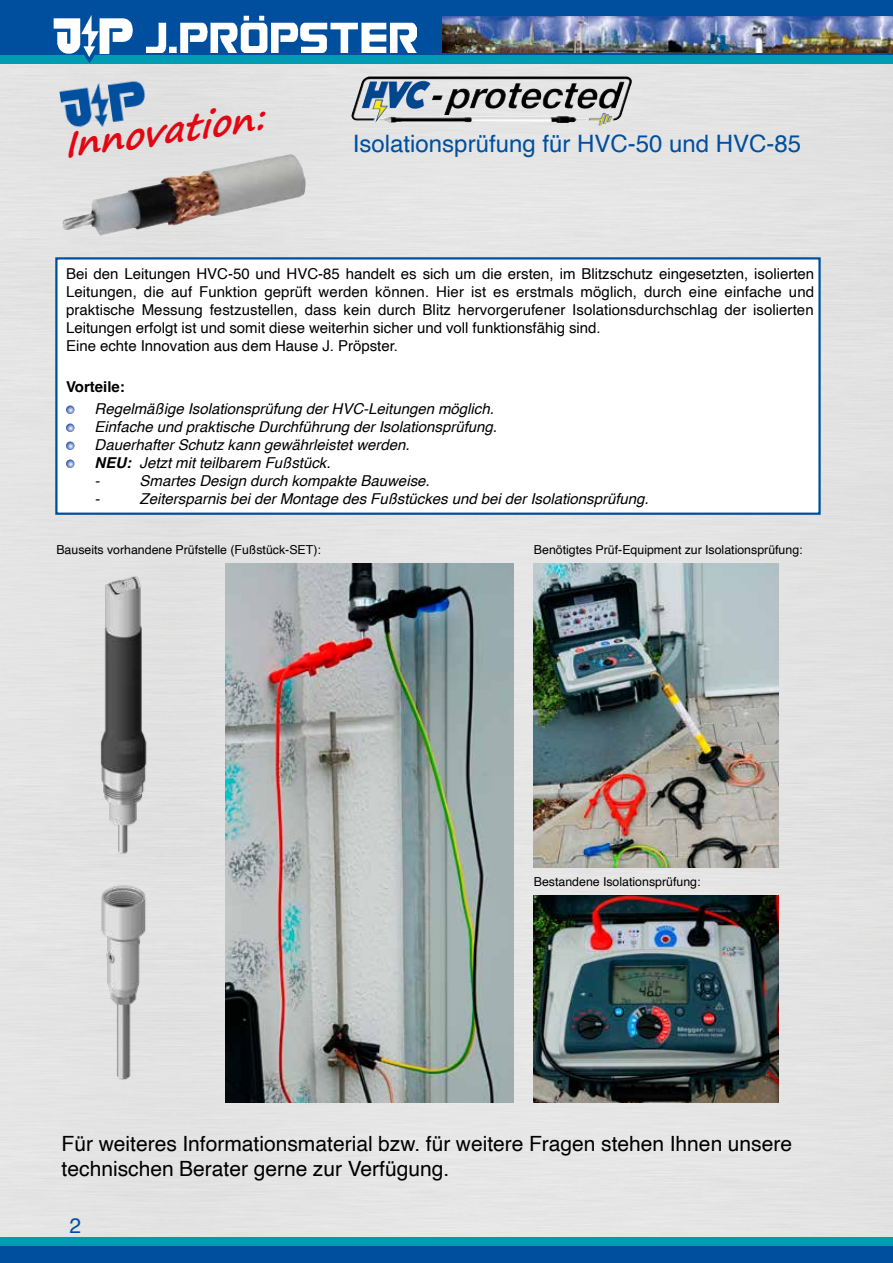
<style>
.page{position:relative;width:893px;height:1263px;background:#fff}
.page>*{position:absolute;margin:0;border:0;box-sizing:border-box;transform-origin:0 0}
.t1{font:italic 700 36px "Segoe Print";color:#e30613}
.t2{font:24px "Helvetica";color:#004f9f}
.t3{font:21px/25.2px "Helvetica";color:#000}
.t4{font:21px "Helvetica";color:#004f9f}
.t5{font:15px/18px "Helvetica";color:#000}
.t6{font:italic 15px/18px "Helvetica";color:#000}
.t7{font:700 15px "Helvetica";color:#000}
.t8{font:12.3px "Helvetica";color:#000}
.s1{font-weight:700}
</style>
<div class="page">
<div style="left:0;top:64px;width:893px;height:1173px;background:#e4e4e3"></div>
<div style="left:0;top:0;width:893px;height:55px;background:#004f9f"></div>
<div style="left:0;top:55px;width:893px;height:9px;background:#009cb4"></div>
<div style="left:0;top:1237px;width:893px;height:9px;background:#009cb4"></div>
<img style="left:146px;top:15px;width:271px;height:37px">
<div style="left:0;top:1246px;width:893px;height:17px;background:#004f9f"></div>
<img style="left:442px;top:17px;width:451px;height:35px">
<svg style="left:85px;top:56px;width:9px;height:7px"></svg>
<img style="left:53px;top:16px;width:80px;height:40px">
<img style="left:351px;top:77px;width:24px;height:44px">
<img style="left:534px;top:564px;width:245px;height:303px">
<img style="left:534px;top:895px;width:245px;height:207px">
<img style="left:226px;top:564px;width:287px;height:538px">
<img style="left:56px;top:76px;width:96px;height:57px">
<img style="left:268px;top:154px;width:23px;height:4px">
<img style="left:56px;top:567px;width:129px;height:524px">
<div style="left:56px;top:258px;width:764px;height:256px;background:#fff"></div>
<svg style="left:66px;top:405px;width:9px;height:9px"></svg>
<svg style="left:66px;top:423px;width:9px;height:9px"></svg>
<svg style="left:66px;top:441px;width:9px;height:9px"></svg>
<svg style="left:66px;top:459px;width:9px;height:9px"></svg>
<div style="left:55px;top:257px;width:766px;height:258px;border:2px solid #004f9f"></div>
<h1 class="t1" style="left:59px;top:113px;width:203px;rotate:-8deg">Innovation:</h1>
<h2 class="t2" style="left:353px;top:125px;width:450px">Isolationsprüfung für HVC-50 und HVC-85</h2>
<p class="t5" style="left:66px;top:265px;width:750px">Bei den Leitungen HVC-50 und HVC-85 handelt es sich um die ersten, im Blitzschutz eingesetzten, isolierten Leitungen, die auf Funktion geprüft werden können. Hier ist es erstmals möglich, durch eine einfache und praktische Messung festzustellen, dass kein durch Blitz hervorgerufener Isolationsdurchschlag der isolierten Leitungen erfolgt ist und somit diese weiterhin sicher und voll funktionsfähig sind.<br>Eine echte Innovation aus dem Hause J. Pröpster.</p>
<p class="t7" style="left:66px;top:377px;width:60px">Vorteile:</p>
<p class="t6" style="left:95px;top:400px;width:404px">Regelmäßige Isolationsprüfung der HVC-Leitungen möglich.<br>Einfache und praktische Durchführung der Isolationsprüfung.<br>Dauerhafter Schutz kann gewährleistet werden.<br><span class="s1">NEU:</span> Jetzt mit teilbarem Fußstück.<br>-</p>
<p class="t6" style="left:140px;top:472px;width:292px">Smartes Design durch kompakte Bauweise.</p>
<p class="t6" style="left:95px;top:490px;width:6px">-</p>
<p class="t6" style="left:140px;top:490px;width:511px">Zeitersparnis bei der Montage des Fußstückes und bei der Isolationsprüfung.</p>
<p class="t8" style="left:56px;top:540px;width:266px">Bauseits vorhandene Prüfstelle (Fußstück-SET):</p>
<p class="t8" style="left:534px;top:540px;width:270px">Benötigtes Prüf-Equipment zur Isolationsprüfung:</p>
<p class="t8" style="left:534px;top:872px;width:168px">Bestandene Isolationsprüfung:</p>
<h3 class="t3" style="left:62px;top:1132px;width:732px">Für weiteres Informationsmaterial bzw. für weitere Fragen stehen Ihnen unsere technischen Berater gerne zur Verfügung.</h3>
<h3 class="t4" style="left:70px;top:1210px;width:13px">2</h3>
</div>
